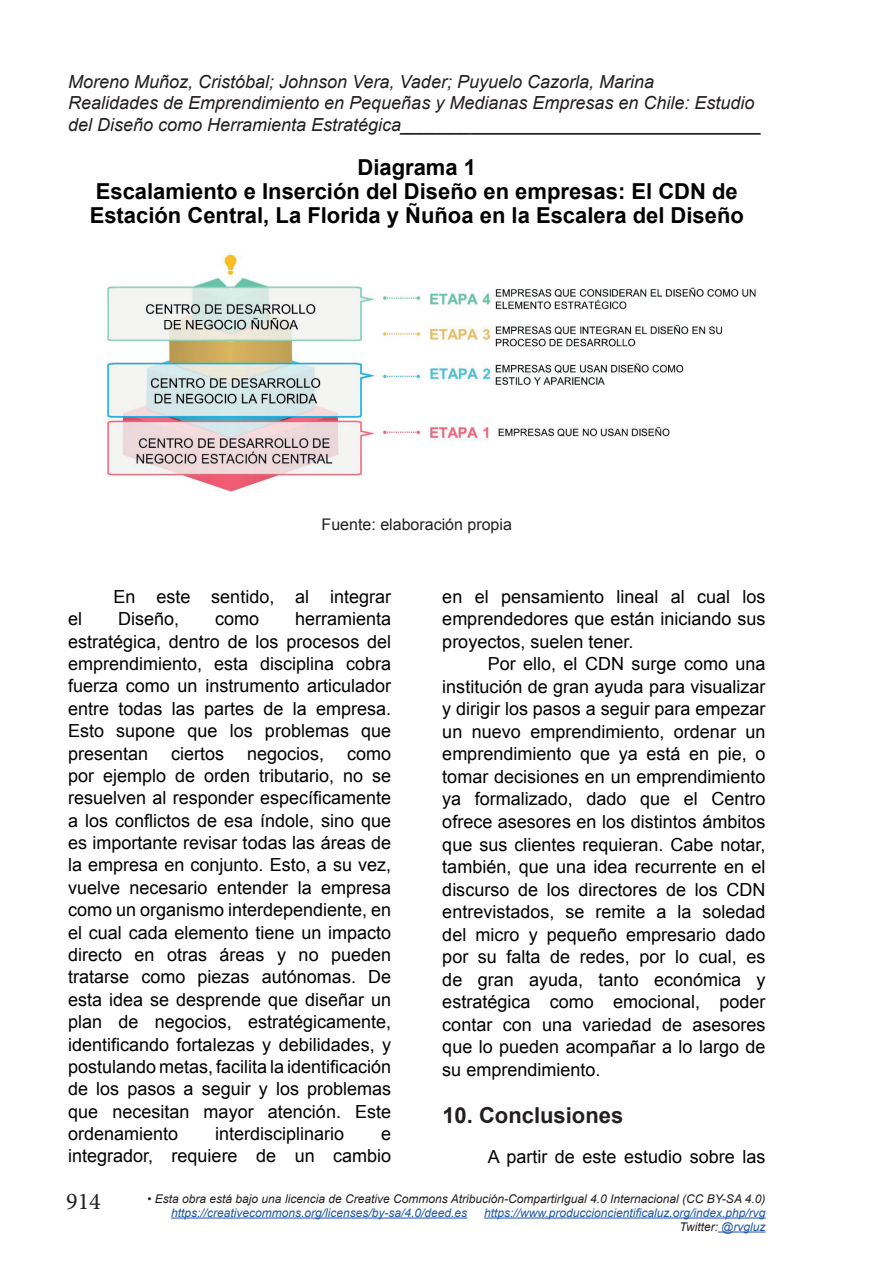
<style>
.page{position:relative;width:879px;height:1276px;background:#fff}
.page>*{position:absolute;margin:0;border:0;box-sizing:border-box;transform-origin:0 0}
.t1{font:24px "Minion Pro";color:#231f20}
.t2{font:700 22px/24px "Arial";color:#000001;text-align:center}
.t3{font:700 22px "Arial";color:#231f20}
.t4{font:18px/22.4px "Arial";color:#000001;text-align:justify}
.t5{font:italic 18px/21.6px "Arial";color:#231f20}
.t6{font:16px "Arial";color:#231f20}
.t7{font:italic 12px/14px "Arial";color:#1e56a6;text-align:right}
.t8{font:italic 12px "Arial";color:#231f20}
.s1{color:#231f20}
</style>
<div class="page">
<hr style="left:171px;top:1217px;width:296px;height:1px;background:#1e56a6">
<hr style="left:484px;top:1217px;width:281px;height:1px;background:#1e56a6">
<hr style="left:718px;top:1231px;width:47px;height:1px;background:#1e56a6">
<img style="left:105px;top:252px;width:651px;height:240px">
<p class="t5" style="left:68px;top:71px;width:695px">Moreno Muñoz, Cristóbal; Johnson Vera, Vader; Puyuelo Cazorla, Marina<br>Realidades de Emprendimiento en Pequeñas y Medianas Empresas en Chile: Estudio del Diseño como Herramienta Estratégica____________________________________</p>
<p class="t2" style="left:90px;top:156px;width:656px">Diagrama 1<br>Escalamiento e Inserción del Diseño en empresas: El CDN de<br>Estación Central, La Florida y Ñuñoa en la Escalera del Diseño</p>
<p class="t6" style="left:322px;top:514px;width:192px">Fuente: elaboración propia</p>
<p class="t4" style="left:113px;top:585px;width:279px">En este sentido, al integrar</p>
<p class="t4" style="left:68px;top:608px;width:325px;text-indent:227px">herramienta estratégica, dentro de los procesos del emprendimiento, esta disciplina cobra fuerza como un instrumento articulador entre todas las partes de la empresa.<br>Esto supone que los problemas que presentan</p>
<p class="t4" style="left:68px;top:608px;width:16px">el</p>
<p class="t4" style="left:118px;top:608px;width:63px">Diseño,</p>
<p class="t4" style="left:215px;top:608px;width:46px">como</p>
<p class="t4" style="left:171px;top:742px;width:55px">ciertos</p>
<p class="t4" style="left:247px;top:742px;width:79px">negocios,</p>
<p class="t4" style="left:68px;top:742px;width:325px;text-indent:279px">como por ejemplo de orden tributario, no se resuelven al responder específicamente a los conflictos de esa índole, sino que es importante revisar todas las áreas de la empresa en conjunto. Esto, a su vez, vuelve necesario entender la empresa como un organismo interdependiente, en el cual cada elemento tiene un impacto directo en otras áreas y no pueden tratarse como piezas autónomas. De esta idea se desprende que diseñar un plan de negocios, estratégicamente, identificando fortalezas y debilidades, y postulando metas, facilita la identificación de los pasos a seguir y los problemas que necesitan mayor atención. Este ordenamiento</p>
<p class="t4" style="left:215px;top:1122px;width:131px">interdisciplinario</p>
<p class="t4" style="left:68px;top:1122px;width:325px;text-align:right">e<br>integrador, requiere de un cambio</p>
<p class="t4" style="left:442px;top:585px;width:325px">en el pensamiento lineal al cual los emprendedores que están iniciando sus proyectos, suelen tener.</p>
<p class="t4" style="left:442px;top:653px;width:325px;text-indent:45px">Por ello, el CDN surge como una institución de gran ayuda para visualizar y dirigir los pasos a seguir para empezar un nuevo emprendimiento, ordenar un emprendimiento que ya está en pie, o tomar decisiones en un emprendimiento ya formalizado, dado que el Centro ofrece asesores en los distintos ámbitos que sus clientes requieran. Cabe notar, también, que una idea recurrente en el discurso de los directores de los CDN entrevistados, se remite a la soledad del micro y pequeño empresario dado por su falta de redes, por lo cual, es de gran ayuda, tanto económica y estratégica como emocional, poder contar con una variedad de asesores que lo pueden acompañar a lo largo de su emprendimiento.</p>
<p class="t3" style="left:442px;top:1100px;width:182px">10. Conclusiones</p>
<p class="t4" style="left:488px;top:1145px;width:279px">A partir de este estudio sobre las</p>
<h1 class="t1" style="left:66px;top:1185px;width:36px">914</h1>
<p class="t8" style="left:147px;top:1190px;width:620px">• Esta obra está bajo una licencia de Creative Commons Atribución-CompartirIgual 4.0 Internacional (CC BY-SA 4.0)</p>
<p class="t7" style="left:171px;top:1205px;width:298px">https://creativecommons.org/licenses/by-sa/4.0/deed.es</p>
<p class="t7" style="left:484px;top:1205px;width:283px">https://www.produccioncientificaluz.org/index.php/rvg<br><span class="s1">Twitter:</span> @rvgluz</p>
</div>
